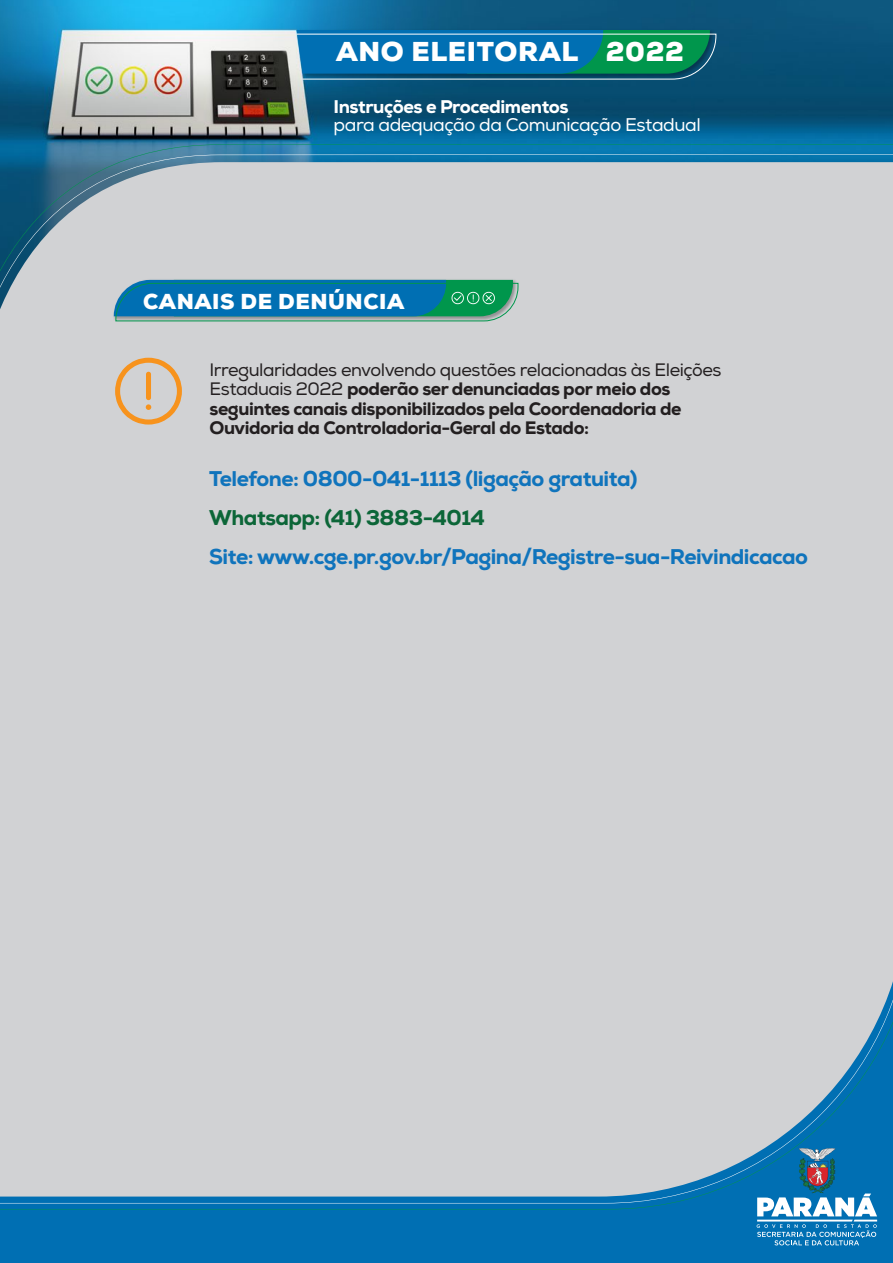
<style>
.page{position:relative;width:893px;height:1263px;background:#fff}
.page>*{position:absolute;margin:0;border:0;box-sizing:border-box;transform-origin:0 0}
.t1{font:900 27.3px "Nexa";letter-spacing:.025em;color:#fff}
.t2{font:900 21.6px "Nexa";letter-spacing:.025em;color:#fff}
.t3{font:800 21.3px "Nexa";letter-spacing:-.025em;color:#1074bc}
.t4{font:800 21.3px "Nexa";letter-spacing:-.025em;color:#0c6638}
.t5{font:18.3px "Nexa";letter-spacing:-.025em;color:#fff}
.t6{font:800 18.3px "Nexa";letter-spacing:-.025em;color:#fff}
.t7{font:800 18px/19.5px "Nexa";letter-spacing:-.025em;color:#231f20}
.s1{font-weight:400}
</style>
<div class="page">
<img style="left:0;top:0;width:691px;height:144px">
<img style="left:691px;top:0;width:202px;height:144px">
<div style="left:0;top:424px;width:893px;height:839px;background:#006fb3"></div>
<img style="left:294px;top:28px;width:423px;height:53px">
<svg style="left:296px;top:30px;width:420px;height:49px;background:#0b7895"></svg>
<div style="left:0;top:154px;width:893px;height:1049px;background:#d1d2d4"></div>
<svg style="left:757px;top:1148px;width:120px;height:97px"></svg>
<img style="left:112px;top:278px;width:407px;height:44px">
<svg style="left:114px;top:280px;width:404px;height:41px;background:#1a80a1"></svg>
<svg style="left:115px;top:358px;width:67px;height:67px;background:#dac2a5"></svg>
<h1 class="t1" style="left:336px;top:34px;width:350px">ANO ELEITORAL 2022</h1>
<p class="t6" style="left:334px;top:95px;width:237px">Instruções e Procedimentos</p>
<p class="t5" style="left:334px;top:113px;width:369px">para adequação da Comunicação Estadual</p>
<p class="t2" style="left:143px;top:287px;width:263px">CANAIS DE DENÚNCIA</p>
<p class="t7" style="left:210px;top:360px;width:513px"><span class="s1">Irregularidades envolvendo questões relacionadas às Eleições Estaduais 2022</span> poderão ser denunciadas por meio dos seguintes canais disponibilizados pela Coordenadoria de Ouvidoria da Controladoria-Geral do Estado:</p>
<p class="t3" style="left:209px;top:465px;width:430px">Telefone: 0800-041-1113 (ligação gratuita)</p>
<p class="t4" style="left:209px;top:504px;width:277px">Whatsapp: (41) 3883-4014</p>
<p class="t3" style="left:209px;top:543px;width:600px">Site: www.cge.pr.gov.br/Pagina/Registre-sua-Reivindicacao</p>
</div>
